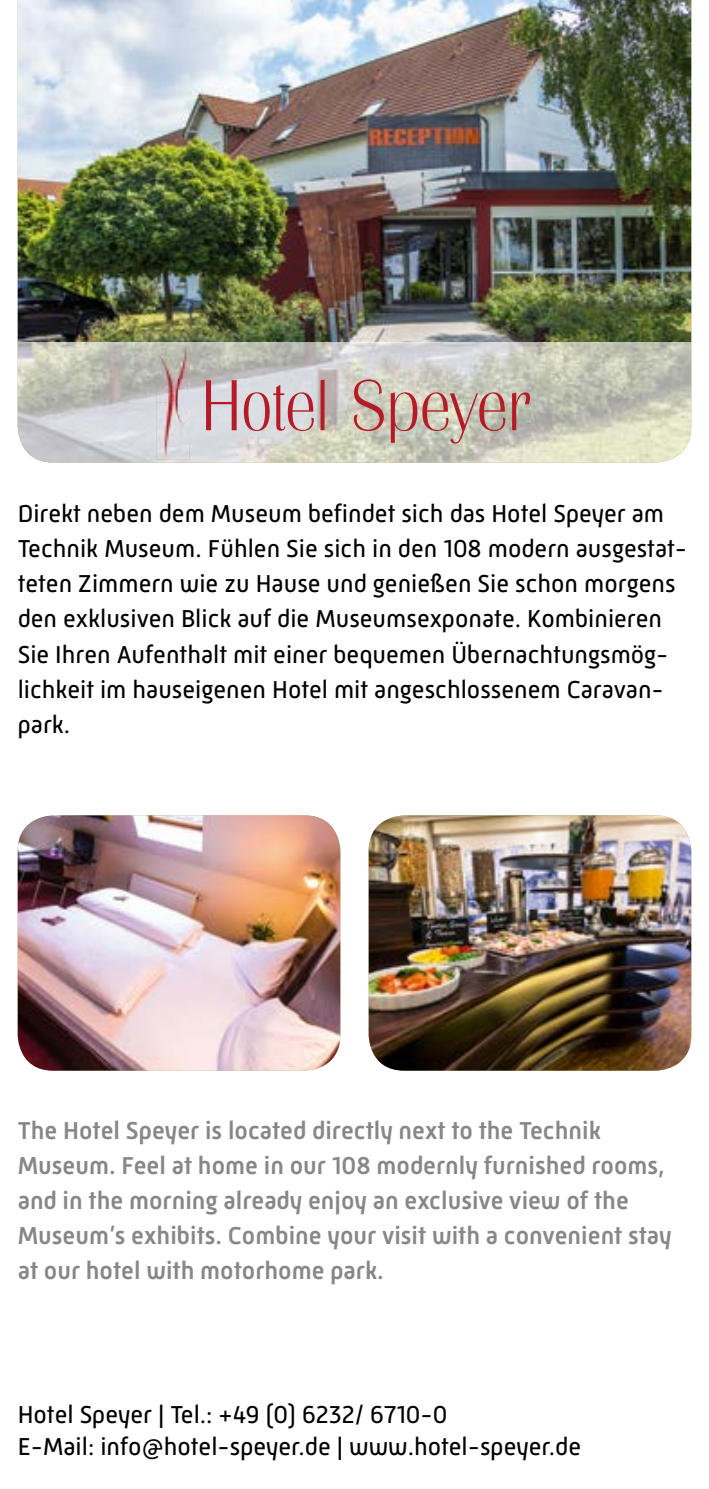
<style>
.page{position:relative;width:709px;height:1489px;background:#fff}
.page>*{position:absolute;margin:0;border:0;box-sizing:border-box;transform-origin:0 0}
.t1{font:75px "Britannic D Extr Ligh";color:#b51b26}
.t2{font:25px/35px "Mic 32 New";color:#000}
.t3{font:500 25px/35px "Mic 32 New";color:#868786}
</style>
<div class="page">
<img style="left:18px;top:815px;width:322px;height:255px">
<img style="left:369px;top:815px;width:322px;height:255px">
<img style="left:18px;top:0;width:673px;height:342px">
<img style="left:18px;top:342px;width:673px;height:120px">
<img style="left:189px;top:379px;width:341px;height:64px">
<img style="left:157px;top:345px;width:32px;height:114px">
<img style="left:179px;top:379px;width:10px;height:64px">
<h1 class="t1" style="left:201px;top:366px;width:330px">Hotel Speyer</h1>
<p class="t2" style="left:18px;top:496px;width:671px">Direkt neben dem Museum befindet sich das Hotel Speyer am Technik Museum. Fühlen Sie sich in den 108 modern ausgestat&shy;teten Zimmern wie zu Hause und genießen Sie schon morgens den exklusiven Blick auf die Museumsexponate. Kombinieren Sie Ihren Aufenthalt mit einer bequemen Übernachtungsmög&shy;lichkeit im hauseigenen Hotel mit angeschlossenem Caravan&shy;park.</p>
<p class="t3" style="left:18px;top:1113px;width:655px">The Hotel Speyer is located directly next to the Technik Museum. Feel at home in our 108 modernly furnished rooms, and in the morning already enjoy an exclusive view of the Museum’s exhibits. Combine your visit with a convenient stay at our hotel with motorhome park.</p>
<p class="t2" style="left:18px;top:1397px;width:565px;line-height:32.5px">Hotel Speyer | Tel.: +49 (0) 6232/ 6710-0<br>E-Mail: info@hotel-speyer.de | www.hotel-speyer.de</p>
</div>
